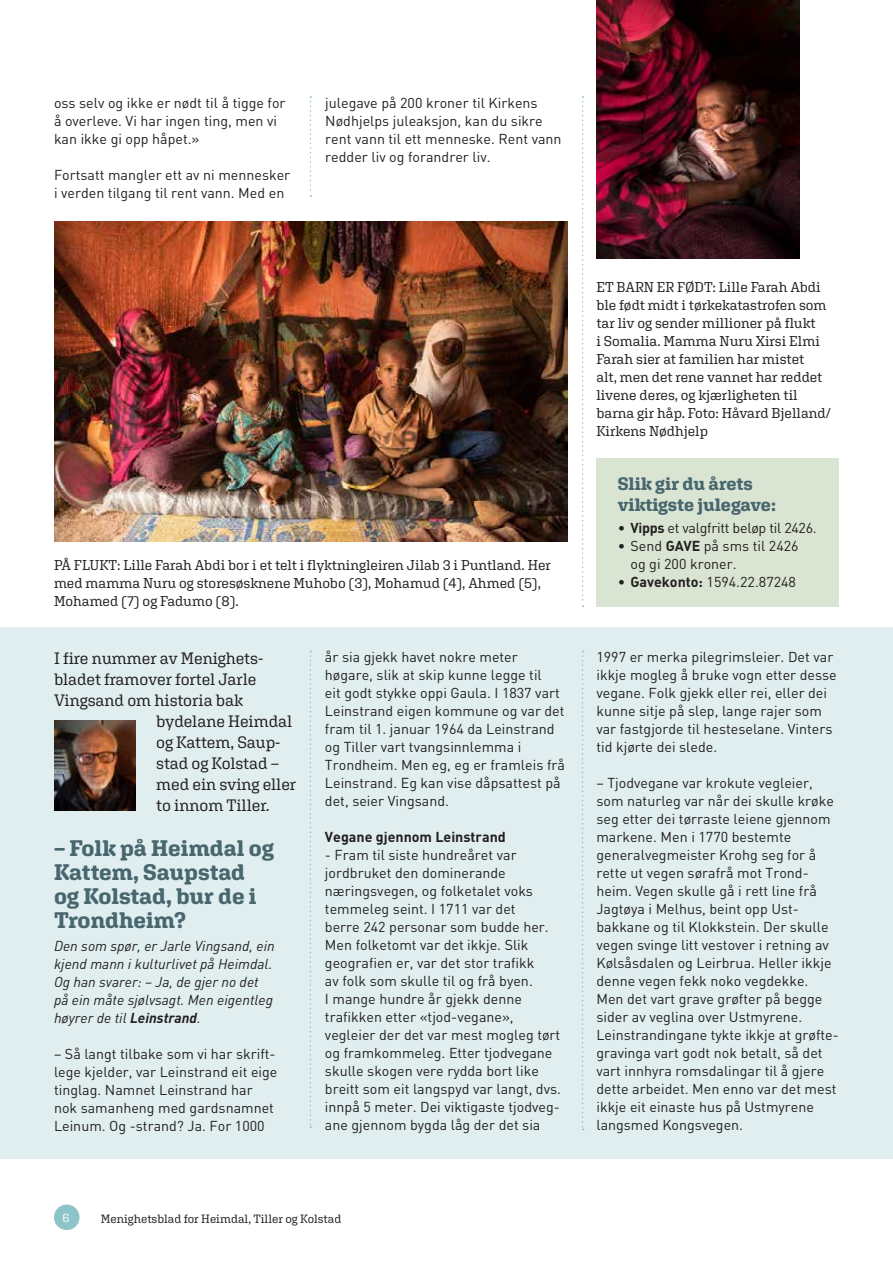
<style>
.page{position:relative;width:893px;height:1263px;background:#fff}
.page>*{position:absolute;margin:0;border:0;box-sizing:border-box;transform-origin:0 0}
.t1{font:700 22.5px/24px "Aglet Slab";letter-spacing:-.005em;color:#47666d}
.t2{font:700 18px/21.6px "Aglet Slab";color:#47666d}
.t3{font:16.5px "Aglet Slab";letter-spacing:-.01em;color:#231f20}
.t4{font:14.25px/18px "DIN";color:#231f20}
.t5{font:14.25px/18px "Aglet Slab";color:#231f20}
.t6{font:italic 14.25px/18px "DIN";color:#231f20}
.t7{font:14.25px "DIN";letter-spacing:-.02em;color:#231f20}
.t8{font:700 14.25px "DIN";color:#231f20}
.t9{font:12px "Aglet Slab";letter-spacing:-.005em;color:#231f20}
.t10{font:12px "Aglet Slab";color:#fff}
.s1{font-weight:700}
</style>
<div class="page">
<div style="left:54px;top:1204px;width:26px;height:26px;background:#8cc4c8;border-radius:50%"></div>
<div style="left:0;top:627px;width:893px;height:532px;background:#e0eeef"></div>
<div style="left:596px;top:458px;width:243px;height:149px;background:#d9e4d2"></div>
<svg style="left:582px;top:96px;width:2px;height:511px"></svg>
<svg style="left:582px;top:651px;width:2px;height:479px"></svg>
<svg style="left:310px;top:96px;width:1px;height:101px"></svg>
<svg style="left:310px;top:651px;width:1px;height:477px"></svg>
<img style="left:54px;top:221px;width:514px;height:321px">
<img style="left:596px;top:0;width:203px;height:259px">
<img style="left:54px;top:721px;width:81px;height:89px">
<p class="t4" style="left:54px;top:94px;width:233px">oss selv og ikke er nødt til å tigge for å overleve. Vi har ingen ting, men vi kan ikke gi opp håpet.»</p>
<p class="t4" style="left:54px;top:166px;width:238px">Fortsatt mangler ett av ni mennesker i verden tilgang til rent vann. Med en</p>
<p class="t4" style="left:325px;top:94px;width:238px">julegave på 200 kroner til Kirkens Nødhjelps juleaksjon, kan du sikre rent vann til ett menneske. Rent vann redder liv og forandrer liv.</p>
<p class="t5" style="left:54px;top:556px;width:499px">PÅ FLUKT: Lille Farah Abdi bor i et telt i flyktningleiren Jilab 3 i Puntland. Her med mamma Nuru og storesøsknene Muhobo (3), Mohamud (4), Ahmed (5),<br>Mohamed (7) og Fadumo (8).</p>
<p class="t3" style="left:54px;top:648px;width:210px">I fire nummer av Menighets-</p>
<p class="t3" style="left:54px;top:669px;width:204px">bladet framover fortel Jarle</p>
<p class="t3" style="left:54px;top:690px;width:191px">Vingsand om historia bak</p>
<p class="t3" style="left:156px;top:711px;width:138px">bydelane Heimdal</p>
<p class="t3" style="left:156px;top:732px;width:126px">og Kattem, Saup-</p>
<p class="t3" style="left:156px;top:753px;width:124px">stad og Kolstad –</p>
<p class="t3" style="left:156px;top:774px;width:142px">med ein sving eller</p>
<p class="t3" style="left:156px;top:795px;width:115px">to innom Tiller.</p>
<h1 class="t1" style="left:54px;top:836px;width:222px">– Folk på Heimdal og<br>Kattem, Saupstad og Kolstad, bur de i<br>Trondheim?</h1>
<p class="t6" style="left:54px;top:936px;width:222px">Den som spør, er Jarle Vingsand, ein kjend mann i kulturlivet på Heimdal.<br>Og han svarer: – Ja, de gjer no det på ein måte sjølvsagt. Men eigentleg høyrer de til <span class="s1">Leinstrand</span>.</p>
<p class="t4" style="left:54px;top:1044px;width:225px">– Så langt tilbake som vi har skrift&shy;lege kjelder, var Leinstrand eit eige tinglag. Namnet Leinstrand har nok samanheng med gardsnamnet Leinum. Og -strand? Ja. For 1000</p>
<p class="t4" style="left:325px;top:648px;width:241px">år sia gjekk havet nokre meter høgare, slik at skip kunne legge til<br>eit godt stykke oppi Gaula. I 1837 vart Leinstrand eigen kommune og var det fram til 1. januar 1964 da Leinstrand og Tiller vart tvangsinnlemma i Trondheim. Men eg, eg er framleis frå Leinstrand. Eg kan vise dåpsattest på det, seier Vingsand.</p>
<p class="t8" style="left:325px;top:828px;width:182px">Vegane gjennom Leinstrand</p>
<p class="t4" style="left:325px;top:846px;width:238px">- Fram til siste hundreåret var jordbruket den dominerande næringsvegen, og folketalet voks temmeleg seint. I 1711 var det<br>berre 242 personar som budde her.<br>Men folketomt var det ikkje. Slik geografien er, var det stor trafikk<br>av folk som skulle til og frå byen.<br>I mange hundre år gjekk denne trafikken etter «tjod-vegane», vegleier der det var mest mogleg tørt og framkommeleg. Etter tjodvegane skulle skogen vere rydda bort like breitt som eit langspyd var langt, dvs. innpå 5 meter. Dei viktigaste tjodveg&shy;ane gjennom bygda låg der det sia</p>
<p class="t10" style="left:62px;top:1211px;width:9px">6</p>
<p class="t9" style="left:101px;top:1212px;width:242px">Menighetsblad for Heimdal, Tiller og Kolstad</p>
<p class="t5" style="left:596px;top:278px;width:236px">ET BARN ER FØDT: Lille Farah Abdi ble født midt i tørkekatastrofen som tar liv og sender millioner på flukt<br>i Somalia. Mamma Nuru Xirsi Elmi<br>Farah sier at familien har mistet<br>alt, men det rene vannet har reddet livene deres, og kjærligheten til barna gir håp. Foto: Håvard Bjelland/<br>Kirkens Nødhjelp</p>
<p class="t2" style="left:618px;top:472px;width:160px">Slik gir du årets viktigste julegave:</p>
<p class="t7" style="left:618px;top:519px;width:201px">• <span class="s1">Vipps</span> et valgfritt beløp til 2426.</p>
<p class="t4" style="left:630px;top:537px;width:170px;text-indent:-13px">• Send <span class="s1">GAVE</span> på sms til 2426 og gi 200 kroner.</p>
<p class="t4" style="left:618px;top:573px;width:180px">• <span class="s1">Gavekonto:</span> 1594.22.87248</p>
<p class="t4" style="left:596px;top:648px;width:242px">1997 er merka pilegrimsleier. Det var ikkje mogleg å bruke vogn etter desse vegane. Folk gjekk eller rei, eller dei kunne sitje på slep, lange rajer som var fastgjorde til hesteselane. Vinters tid kjørte dei slede.</p>
<p class="t4" style="left:596px;top:774px;width:242px">– Tjodvegane var krokute vegleier, som naturleg var når dei skulle krøke seg etter dei tørraste leiene gjennom markene. Men i 1770 bestemte generalvegmeister Krohg seg for å rette ut vegen sørafrå mot Trond&shy;heim. Vegen skulle gå i rett line frå Jagtøya i Melhus, beint opp Ust&shy;bakkane og til Klokkstein. Der skulle vegen svinge litt vestover i retning av Kølsåsdalen og Leirbrua. Heller ikkje denne vegen fekk noko vegdekke.<br>Men det vart grave grøfter på begge sider av veglina over Ustmyrene.<br>Leinstrandingane tykte ikkje at grøfte&shy;gravinga vart godt nok betalt, så det vart innhyra romsdalingar til å gjere dette arbeidet. Men enno var det mest ikkje eit einaste hus på Ustmyrene langsmed Kongsvegen.</p>
</div>
